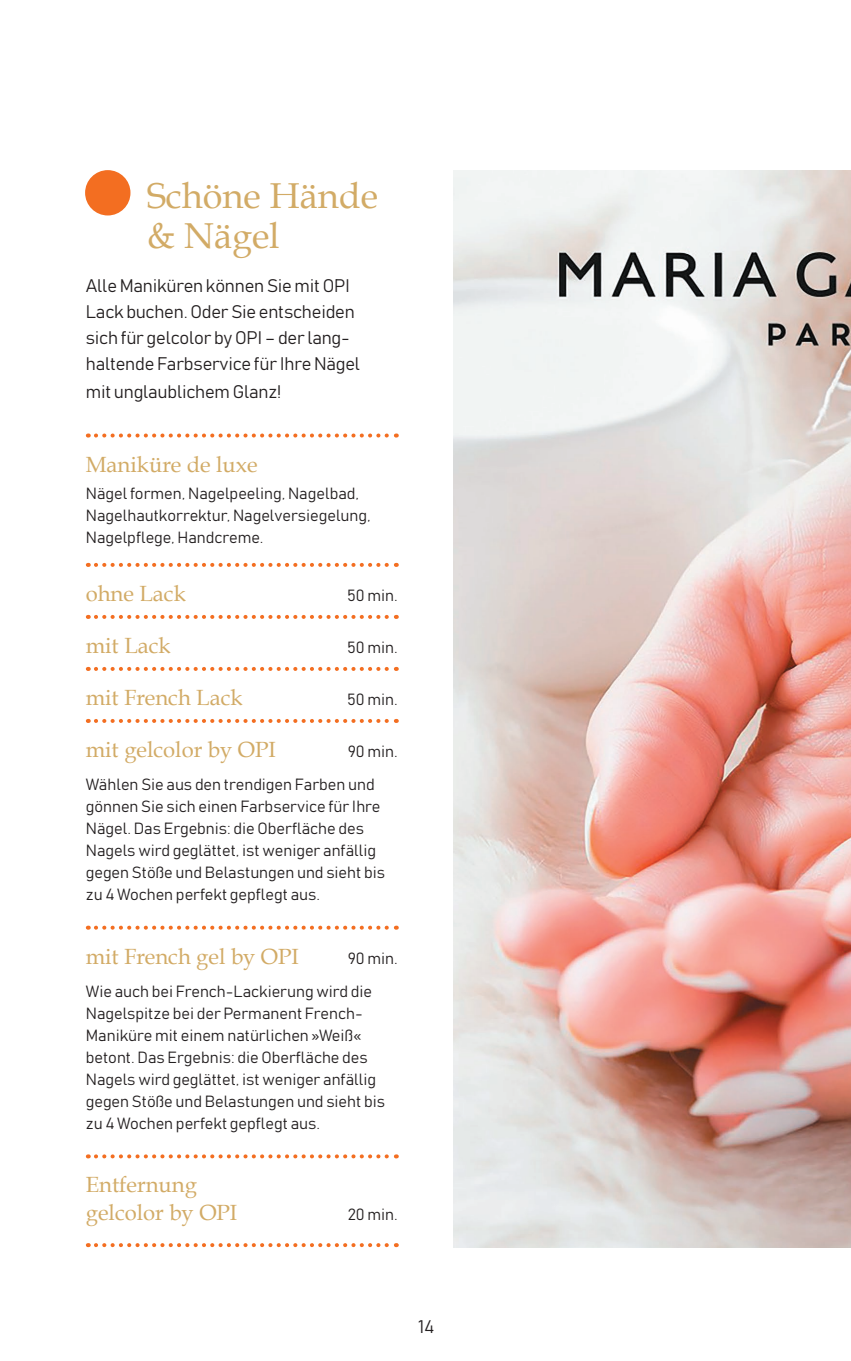
<style>
.page{position:relative;width:851px;height:1361px;background:#fff}
.page>*{position:absolute;margin:0;border:0;box-sizing:border-box;transform-origin:0 0}
.t1{font:36px/40px "Book Antiqua";color:#d2ab66}
.t2{font:22px/28px "Book Antiqua";color:#d2ab66}
.t3{font:18px/26px "Bahnschrift";letter-spacing:-.01em;color:#231f20}
.t4{font:16px/22px "Bahnschrift";color:#231f20}
</style>
<div class="page">
<img style="left:454px;top:170px;width:397px;height:1077px">
<svg style="left:96px;top:433px;width:301px;height:4px"></svg>
<svg style="left:96px;top:563px;width:301px;height:4px"></svg>
<svg style="left:96px;top:615px;width:301px;height:4px"></svg>
<svg style="left:96px;top:667px;width:301px;height:4px"></svg>
<svg style="left:96px;top:719px;width:301px;height:4px"></svg>
<svg style="left:96px;top:925px;width:301px;height:4px"></svg>
<svg style="left:96px;top:1154px;width:301px;height:4px"></svg>
<svg style="left:96px;top:1243px;width:301px;height:4px"></svg>
<div style="left:85px;top:170px;width:45px;height:45px;background:#f36e21;border-radius:50%"></div>
<h1 class="t1" style="left:147px;top:176px;width:232px">Schöne Hände &amp; Nägel</h1>
<p class="t3" style="left:86px;top:272px;width:276px">Alle Maniküren können Sie mit OPI Lack buchen. Oder Sie entscheiden sich für gelcolor by OPI – der lang&shy;haltende Farbservice für Ihre Nägel</p>
<p class="t3" style="left:86px;top:378px;width:197px">mit unglaublichem Glanz!</p>
<h2 class="t2" style="left:86px;top:450px;width:173px">Maniküre de luxe</h2>
<p class="t4" style="left:86px;top:482px;width:286px">Nägel formen, Nagelpeeling, Nagelbad,<br>Nagelhautkorrektur, Nagelversiegelung,<br>Nagelpflege, Handcreme.</p>
<h2 class="t2" style="left:86px;top:579px;width:102px">ohne Lack</h2>
<p class="t4" style="left:347px;top:584px;width:52px">50 min.</p>
<h2 class="t2" style="left:86px;top:631px;width:86px">mit Lack</h2>
<p class="t4" style="left:347px;top:636px;width:52px">50 min.</p>
<h2 class="t2" style="left:86px;top:683px;width:158px">mit French Lack</h2>
<p class="t4" style="left:347px;top:688px;width:52px">50 min.</p>
<h2 class="t2" style="left:86px;top:735px;width:191px">mit gelcolor by OPI</h2>
<p class="t4" style="left:86px;top:734px;width:313px;line-height:33.4px;text-indent:262px">90 min.<br>Wählen Sie aus den trendigen Farben und</p>
<p class="t4" style="left:86px;top:795px;width:301px">gönnen Sie sich einen Farbservice für Ihre Nägel. Das Ergebnis: die Oberfläche des Nagels wird geglättet, ist weniger anfällig gegen Stöße und Belastungen und sieht bis zu 4 Wochen perfekt gepflegt aus.</p>
<h2 class="t2" style="left:86px;top:942px;width:215px">mit French gel by OPI</h2>
<p class="t4" style="left:86px;top:941px;width:313px;line-height:33.4px;text-indent:262px">90 min.<br>Wie auch bei French-Lackierung wird die</p>
<p class="t4" style="left:86px;top:1002px;width:301px">Nagelspitze bei der Permanent French-Maniküre mit einem natürlichen »Weiß« betont. Das Ergebnis: die Oberfläche des Nagels wird geglättet, ist weniger anfällig gegen Stöße und Belastungen und sieht bis zu 4 Wochen perfekt gepflegt aus.</p>
<h2 class="t2" style="left:86px;top:1171px;width:153px">Entfernung gelcolor by OPI</h2>
<p class="t4" style="left:347px;top:1203px;width:52px">20 min.</p>
<p class="t3" style="left:418px;top:1313px;width:17px">41 2</p>
</div>
